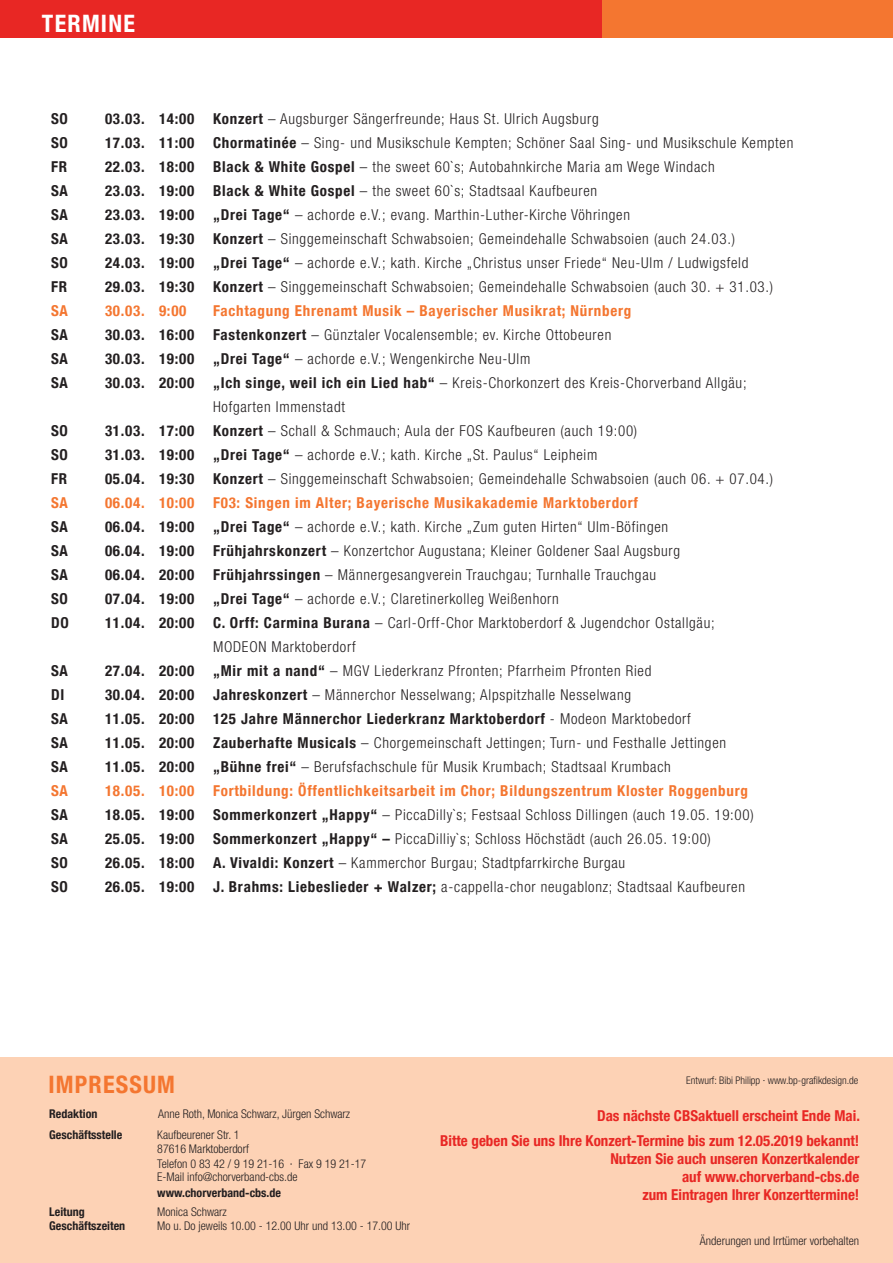
<style>
.page{position:relative;width:893px;height:1263px;background:#fff}
.page>*{position:absolute;margin:0;border:0;box-sizing:border-box;transform-origin:0 0}
.t1{font:700 condensed 24px "Helvetica Neue LT Com";letter-spacing:.05em;color:#f47630}
.t2{font:700 condensed 24px "Helvetica Neue LT Com";letter-spacing:.05em;color:#fff}
.t3{font:300 condensed 15px/24px "Helvetica Neue LT Com";letter-spacing:.05em;color:#231f20}
.t4{font:700 condensed 15px "Helvetica Neue LT Com";letter-spacing:.05em;color:#f47630}
.t5{font:700 condensed 15px/18px "Helvetica Neue LT Com";color:#e82724;text-align:right}
.t6{font:700 condensed 15px "Helvetica Neue LT Com";letter-spacing:.05em;color:#231f20}
.t7{font:300 condensed 12px/14.1px "Helvetica Neue LT Com";color:#231f20}
.t8{font:700 condensed 12px "Helvetica Neue LT Com";color:#231f20}
.t9{font:300 condensed 10.5px "Helvetica Neue LT Com";color:#231f20}
.s1{font-weight:700}
.s2{font-weight:300}
</style>
<div class="page">
<div style="left:0;top:0;width:602px;height:37px;background:#e82724"></div>
<div style="left:0;top:1058px;width:893px;height:205px;background:#fdd2b5"></div>
<div style="left:602px;top:0;width:291px;height:37px;background:#f47630"></div>
<h1 class="t2" style="left:42px;top:9px;width:94px">TERMINE</h1>
<p class="t6" style="left:51px;top:110px;width:18px">SO</p>
<p class="t3" style="left:105px;top:107px;width:495px"><span class="s1">03.03. 14:00 Konzert</span> – Augsburger Sängerfreunde; Haus St. Ulrich Augsburg</p>
<p class="t6" style="left:51px;top:134px;width:18px">SO</p>
<p class="t3" style="left:105px;top:131px;width:690px"><span class="s1">17.03. 11:00 Chormatinée</span> – Sing- und Musikschule Kempten; Schöner Saal Sing- und Musikschule Kempten</p>
<p class="t6" style="left:51px;top:158px;width:18px">FR</p>
<p class="t3" style="left:105px;top:155px;width:611px"><span class="s1">22.03. 18:00 Black &amp; White Gospel</span> – the sweet 60`s; Autobahnkirche Maria am Wege Windach</p>
<p class="t6" style="left:51px;top:182px;width:18px">SA</p>
<p class="t3" style="left:105px;top:179px;width:494px"><span class="s1">23.03. 19:00 Black &amp; White Gospel</span> – the sweet 60`s; Stadtsaal Kaufbeuren</p>
<p class="t6" style="left:51px;top:206px;width:18px">SA</p>
<p class="t3" style="left:105px;top:203px;width:527px"><span class="s1">23.03. 19:00 „Drei Tage“</span> – achorde e.V.; evang. Marthin-Luther-Kirche Vöhringen</p>
<p class="t6" style="left:51px;top:230px;width:18px">SA</p>
<p class="t3" style="left:105px;top:227px;width:632px"><span class="s1">23.03. 19:30 Konzert</span> – Singgemeinschaft Schwabsoien; Gemeindehalle Schwabsoien (auch 24.03.)</p>
<p class="t6" style="left:51px;top:254px;width:18px">SO</p>
<p class="t3" style="left:105px;top:251px;width:645px"><span class="s1">24.03. 19:00 „Drei Tage“</span> – achorde e.V.; kath. Kirche „Christus unser Friede“ Neu-Ulm / Ludwigsfeld</p>
<p class="t6" style="left:51px;top:278px;width:18px">FR</p>
<p class="t3" style="left:105px;top:275px;width:670px"><span class="s1">29.03. 19:30 Konzert</span> – Singgemeinschaft Schwabsoien; Gemeindehalle Schwabsoien (auch 30. + 31.03.)</p>
<p class="t4" style="left:51px;top:302px;width:18px">SA</p>
<p class="t4" style="left:105px;top:302px;width:83px">30.03. 9:00</p>
<p class="t4" style="left:213px;top:302px;width:420px">Fachtagung Ehrenamt Musik – Bayerischer Musikrat; Nürnberg</p>
<p class="t6" style="left:51px;top:326px;width:18px">SA</p>
<p class="t3" style="left:105px;top:323px;width:508px"><span class="s1">30.03. 16:00 Fastenkonzert</span> – Günztaler Vocalensemble; ev. Kirche Ottobeuren</p>
<p class="t6" style="left:51px;top:350px;width:18px">SA</p>
<p class="t3" style="left:105px;top:347px;width:427px"><span class="s1">30.03. 19:00 „Drei Tage“</span> – achorde e.V.; Wengenkirche Neu-Ulm</p>
<p class="t6" style="left:51px;top:374px;width:18px">SA</p>
<p class="t3" style="left:213px;top:371px;width:535px;text-indent:-108px"><span class="s1">30.03. 20:00 „Ich singe, weil ich ein Lied hab“</span> – Kreis-Chorkonzert des Kreis-Chorverband Allgäu;<br>Hofgarten Immenstadt</p>
<p class="t6" style="left:51px;top:422px;width:18px">SO</p>
<p class="t3" style="left:105px;top:419px;width:534px"><span class="s1">31.03. 17:00 Konzert</span> – Schall &amp; Schmauch; Aula der FOS Kaufbeuren (auch 19:00)</p>
<p class="t6" style="left:51px;top:446px;width:18px">SO</p>
<p class="t3" style="left:105px;top:443px;width:494px"><span class="s1">31.03. 19:00 „Drei Tage“</span> – achorde e.V.; kath. Kirche „St. Paulus“ Leipheim</p>
<p class="t6" style="left:51px;top:470px;width:18px">FR</p>
<p class="t3" style="left:105px;top:467px;width:670px"><span class="s1">05.04. 19:30 Konzert</span> – Singgemeinschaft Schwabsoien; Gemeindehalle Schwabsoien (auch 06. + 07.04.)</p>
<p class="t4" style="left:51px;top:494px;width:18px">SA</p>
<p class="t4" style="left:105px;top:494px;width:534px">06.04. 10:00 F03: Singen im Alter; Bayerische Musikakademie Marktoberdorf</p>
<p class="t6" style="left:51px;top:518px;width:18px">SA</p>
<p class="t3" style="left:105px;top:515px;width:565px"><span class="s1">06.04. 19:00 „Drei Tage“</span> – achorde e.V.; kath. Kirche „Zum guten Hirten“ Ulm-Böfingen</p>
<p class="t6" style="left:51px;top:542px;width:18px">SA</p>
<p class="t3" style="left:105px;top:539px;width:577px"><span class="s1">06.04. 19:00 Frühjahrskonzert</span> – Konzertchor Augustana; Kleiner Goldener Saal Augsburg</p>
<p class="t6" style="left:51px;top:566px;width:18px">SA</p>
<p class="t3" style="left:105px;top:563px;width:553px"><span class="s1">06.04. 20:00 Frühjahrssingen</span> – Männergesangverein Trauchgau; Turnhalle Trauchgau</p>
<p class="t6" style="left:51px;top:590px;width:18px">SO</p>
<p class="t3" style="left:105px;top:587px;width:455px"><span class="s1">07.04. 19:00 „Drei Tage“</span> – achorde e.V.; Claretinerkolleg Weißenhorn</p>
<p class="t6" style="left:51px;top:614px;width:19px">DO</p>
<p class="t3" style="left:213px;top:611px;width:503px;text-indent:-108px"><span class="s1">11.04. 20:00 C. Orff: Carmina Burana</span> – Carl-Orff-Chor Marktoberdorf &amp; Jugendchor Ostallgäu;<br>MODEON Marktoberdorf</p>
<p class="t6" style="left:51px;top:662px;width:18px">SA</p>
<p class="t3" style="left:105px;top:659px;width:548px"><span class="s1">27.04. 20:00 „Mir mit a nand“</span> – MGV Liederkranz Pfronten; Pfarrheim Pfronten Ried</p>
<p class="t6" style="left:51px;top:686px;width:15px">DI</p>
<p class="t3" style="left:105px;top:683px;width:528px"><span class="s1">30.04. 20:00 Jahreskonzert</span> – Männerchor Nesselwang; Alpspitzhalle Nesselwang</p>
<p class="t6" style="left:51px;top:710px;width:18px">SA</p>
<p class="t6" style="left:105px;top:710px;width:587px">11.05. 20:00 125 Jahre Männerchor Liederkranz Marktoberdorf <span class="s2">- Modeon Marktobedorf</span></p>
<p class="t6" style="left:51px;top:734px;width:18px">SA</p>
<p class="t3" style="left:105px;top:731px;width:623px"><span class="s1">11.05. 20:00 Zauberhafte Musicals</span> – Chorgemeinschaft Jettingen; Turn- und Festhalle Jettingen</p>
<p class="t6" style="left:51px;top:758px;width:18px">SA</p>
<p class="t3" style="left:105px;top:755px;width:567px"><span class="s1">11.05. 20:00 „Bühne frei“</span> – Berufsfachschule für Musik Krumbach; Stadtsaal Krumbach</p>
<p class="t4" style="left:51px;top:782px;width:18px">SA</p>
<p class="t4" style="left:105px;top:782px;width:644px">18.05. 10:00 Fortbildung: Öffentlichkeitsarbeit im Chor; Bildungszentrum Kloster Roggenburg</p>
<p class="t6" style="left:51px;top:806px;width:18px">SA</p>
<p class="t3" style="left:105px;top:803px;width:650px"><span class="s1">18.05. 19:00 Sommerkonzert „Happy“</span> – PiccaDilly`s; Festsaal Schloss Dillingen (auch 19.05. 19:00)</p>
<p class="t6" style="left:51px;top:830px;width:18px">SA</p>
<p class="t3" style="left:105px;top:827px;width:607px"><span class="s1">25.05. 19:00 Sommerkonzert „Happy“ –</span> PiccaDilliy`s; Schloss Höchstädt (auch 26.05. 19:00)</p>
<p class="t6" style="left:51px;top:854px;width:18px">SO</p>
<p class="t3" style="left:105px;top:851px;width:522px"><span class="s1">26.05. 18:00 A. Vivaldi: Konzert</span> – Kammerchor Burgau; Stadtpfarrkirche Burgau</p>
<p class="t6" style="left:51px;top:878px;width:18px">SO</p>
<p class="t3" style="left:105px;top:875px;width:641px"><span class="s1">26.05. 19:00 J. Brahms: Liebeslieder + Walzer;</span> a-cappella-chor neugablonz; Stadtsaal Kaufbeuren</p>
<h1 class="t1" style="left:49px;top:1069px;width:128px">IMPRESSUM</h1>
<p class="t8" style="left:49px;top:1106px;width:50px">Redaktion</p>
<p class="t7" style="left:158px;top:1106px;width:194px">Anne Roth, Monica Schwarz, Jürgen Schwarz</p>
<p class="t8" style="left:49px;top:1127px;width:75px">Geschäftsstelle</p>
<p class="t7" style="left:157px;top:1127px;width:210px">Kaufbeurener Str. 1<br>87616 Marktoberdorf<br>Telefon 0 83 42 / 9 19 21-16 · Fax 9 19 21-17<br>E-Mail info@chorverband-cbs.de</p>
<p class="t8" style="left:157px;top:1186px;width:125px">www.chorverband-cbs.de</p>
<p class="t8" style="left:49px;top:1204px;width:37px">Leitung</p>
<p class="t7" style="left:157px;top:1204px;width:71px">Monica Schwarz</p>
<p class="t8" style="left:49px;top:1219px;width:77px">Geschäftszeiten</p>
<p class="t7" style="left:157px;top:1219px;width:254px">Mo u. Do jeweils 10.00 - 12.00 Uhr und 13.00 - 17.00 Uhr</p>
<p class="t9" style="left:686px;top:1074px;width:174px">Entwurf: Bibi Philipp · www.bp-grafikdesign.de</p>
<p class="t5" style="left:440px;top:1103px;width:421px;line-height:24.8px">Das nächste CBSaktuell erscheint Ende Mai.<br>Bitte geben Sie uns Ihre Konzert-Termine bis zum 12.05.2019 bekannt!</p>
<p class="t5" style="left:610px;top:1149px;width:251px">Nutzen Sie auch unseren Konzertkalender auf www.chorverband-cbs.de<br>zum Eintragen Ihrer Konzerttermine!</p>
<p class="t7" style="left:700px;top:1234px;width:161px">Änderungen und Irrtümer vorbehalten</p>
</div>
